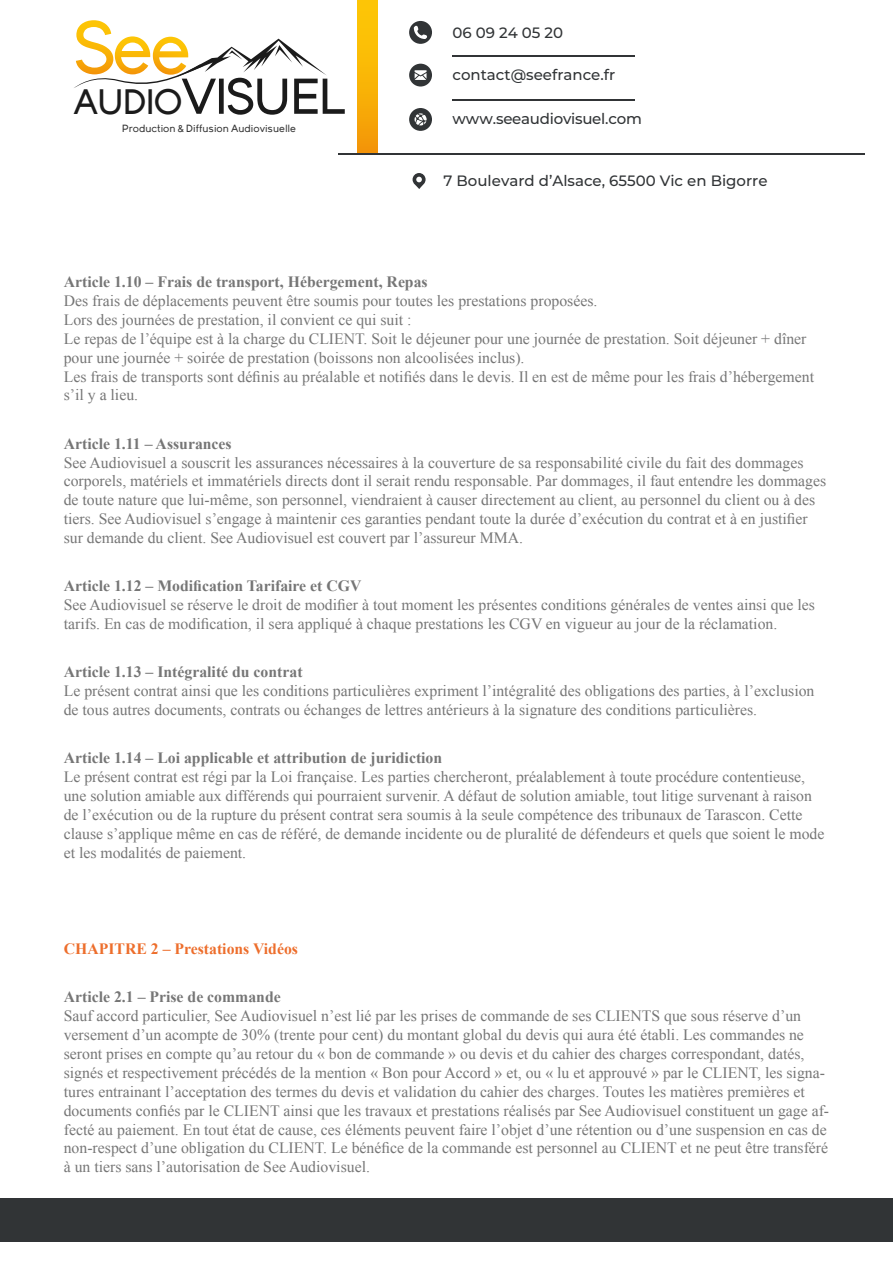
<style>
.page{position:relative;width:893px;height:1263px;background:#fff}
.page>*{position:absolute;margin:0;border:0;box-sizing:border-box;transform-origin:0 0}
.t1{font:50.25px "Young";letter-spacing:-.05em;color:#1b1b1b}
.t2{font:15.75px/18.9px "Times New Roman";color:#767676}
.t3{font:700 15.75px "Times New Roman";color:#767676}
.t4{font:700 15.75px "Times New Roman";color:#ed6e2c}
.t5{font:500 15px "Montserrat";color:#313436}
.t6{font:10.35px "Young";color:#343434}
.s1{font-size:35.1px}
</style>
<div class="page">
<div style="left:0;top:1198px;width:893px;height:44px;background:#313436"></div>
<div style="left:358px;top:0;width:20px;height:154px;background:linear-gradient(to bottom,#fecd05,#f49a08)"></div>
<hr style="left:338px;top:154px;width:526px;height:1px;background:#313436">
<hr style="left:452px;top:99px;width:183px;height:1px;background:#313436">
<hr style="left:452px;top:55px;width:183px;height:2px;background:#313436">
<svg style="left:409px;top:108px;width:23px;height:23px"></svg>
<svg style="left:409px;top:64px;width:23px;height:23px"></svg>
<svg style="left:409px;top:21px;width:23px;height:23px"></svg>
<svg style="left:413px;top:173px;width:13px;height:16px"></svg>
<svg style="left:74px;top:20px;width:252px;height:68px"></svg>
<h1 class="t1" style="left:74px;top:69px;width:273px"><span class="s1">AUDIO</span>VISUEL</h1>
<p class="t6" style="left:122px;top:122px;width:176px">Production &amp; Diffusion Audiovisuelle</p>
<p class="t5" style="left:452px;top:22px;width:112px">06 09 24 05 20</p>
<p class="t5" style="left:452px;top:64px;width:164px">contact@seefrance.fr</p>
<p class="t5" style="left:452px;top:109px;width:191px">www.seeaudiovisuel.com</p>
<p class="t5" style="left:444px;top:170px;width:325px">7 Boulevard d’Alsace, 65500 Vic en Bigorre</p>
<p class="t3" style="left:64px;top:271px;width:365px">Article 1.10 – Frais de transport, Hébergement, Repas</p>
<p class="t2" style="left:64px;top:291px;width:752px">Des frais de déplacements peuvent être soumis pour toutes les prestations proposées.<br>Lors des journées de prestation, il convient ce qui suit :<br>Le repas de l’équipe est à la charge du CLIENT. Soit le déjeuner pour une journée de prestation. Soit déjeuner + dîner pour une journée + soirée de prestation (boissons non alcoolisées inclus).<br>Les frais de transports sont définis au préalable et notifiés dans le devis. Il en est de même pour les frais d’hébergement s’il y a lieu.</p>
<p class="t3" style="left:64px;top:432px;width:169px">Article 1.11 – Assurances</p>
<p class="t2" style="left:64px;top:453px;width:764px">See Audiovisuel a souscrit les assurances nécessaires à la couverture de sa responsabilité civile du fait des dommages corporels, matériels et immatériels directs dont il serait rendu responsable. Par dommages, il faut entendre les dommages de toute nature que lui-même, son personnel, viendraient à causer directement au client, au personnel du client ou à des tiers. See Audiovisuel s’engage à maintenir ces garanties pendant toute la durée d’exécution du contrat et à en justifier sur demande du client. See Audiovisuel est couvert par l’assureur MMA.</p>
<p class="t3" style="left:64px;top:575px;width:299px">Article 1.12 – Modification Tarifaire et CGV</p>
<p class="t2" style="left:64px;top:595px;width:753px">See Audiovisuel se réserve le droit de modifier à tout moment les présentes conditions générales de ventes ainsi que les tarifs. En cas de modification, il sera appliqué à chaque prestations les CGV en vigueur au jour de la réclamation.</p>
<p class="t3" style="left:64px;top:661px;width:240px">Article 1.13 – Intégralité du contrat</p>
<p class="t2" style="left:64px;top:681px;width:752px">Le présent contrat ainsi que les conditions particulières expriment l’intégralité des obligations des parties, à l’exclusion de tous autres documents, contrats ou échanges de lettres antérieurs à la signature des conditions particulières.</p>
<p class="t3" style="left:64px;top:747px;width:380px">Article 1.14 – Loi applicable et attribution de juridiction</p>
<p class="t2" style="left:64px;top:767px;width:762px">Le présent contrat est régi par la Loi française. Les parties chercheront, préalablement à toute procédure contentieuse, une solution amiable aux différends qui pourraient survenir. A défaut de solution amiable, tout litige survenant à raison de l’exécution ou de la rupture du présent contrat sera soumis à la seule compétence des tribunaux de Tarascon. Cette clause s’applique même en cas de référé, de demande incidente ou de pluralité de défendeurs et quels que soient le mode et les modalités de paiement.</p>
<p class="t4" style="left:64px;top:938px;width:236px">CHAPITRE 2 – Prestations Vidéos</p>
<p class="t3" style="left:64px;top:986px;width:218px">Article 2.1 – Prise de commande</p>
<p class="t2" style="left:64px;top:1006px;width:767px">Sauf accord particulier, See Audiovisuel n’est lié par les prises de commande de ses CLIENTS que sous réserve d’un versement d’un acompte de 30% (trente pour cent) du montant global du devis qui aura été établi. Les commandes ne seront prises en compte qu’au retour du « bon de commande » ou devis et du cahier des charges correspondant, datés, signés et respectivement précédés de la mention « Bon pour Accord » et, ou « lu et approuvé » par le CLIENT, les signa&shy;tures entrainant l’acceptation des termes du devis et validation du cahier des charges. Toutes les matières premières et documents confiés par le CLIENT ainsi que les travaux et prestations réalisés par See Audiovisuel constituent un gage af&shy;fecté au paiement. En tout état de cause, ces éléments peuvent faire l’objet d’une rétention ou d’une suspension en cas de non-respect d’une obligation du CLIENT. Le bénéfice de la commande est personnel au CLIENT et ne peut être transféré à un tiers sans l’autorisation de See Audiovisuel.</p>
</div>
